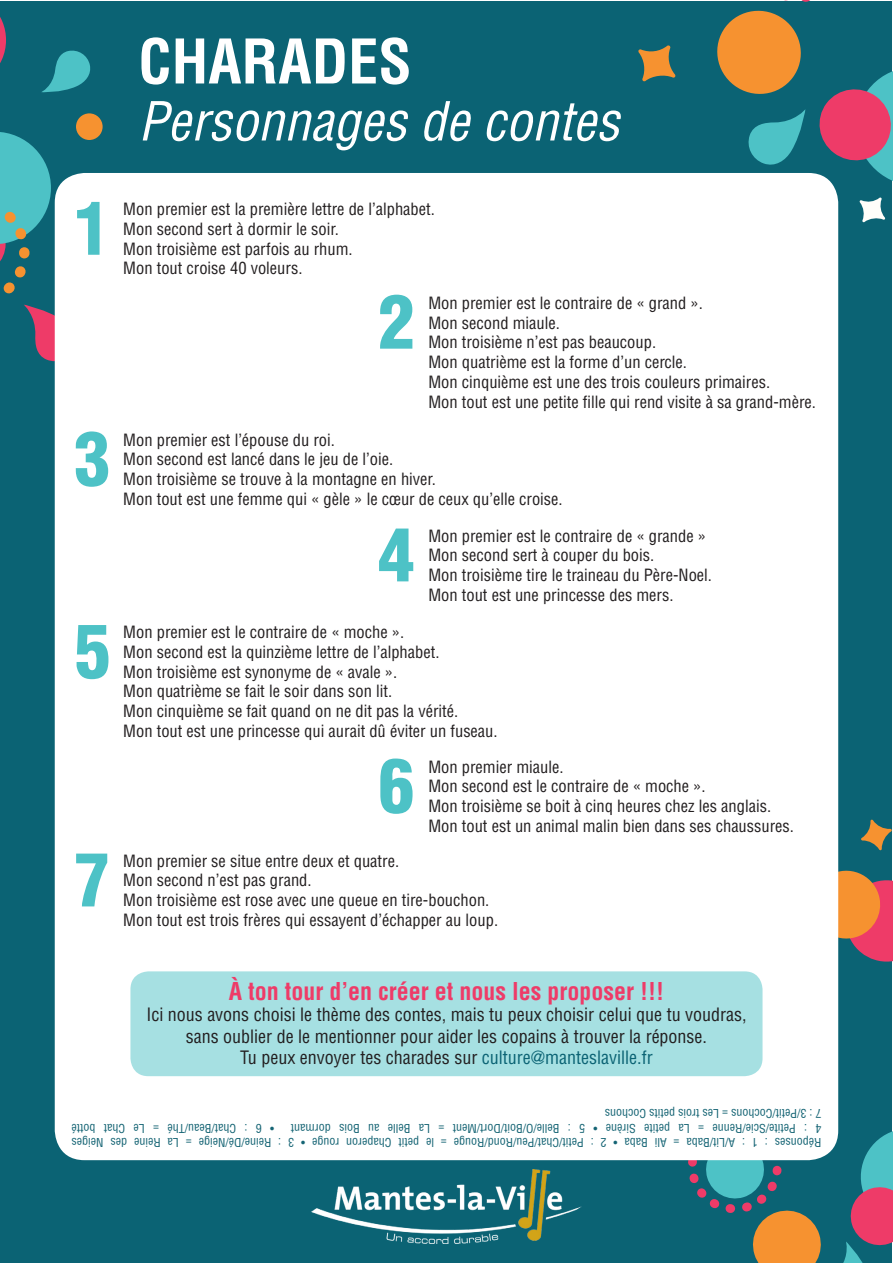
<style>
.page{position:relative;width:893px;height:1263px;background:#fff}
.page>*{position:absolute;margin:0;border:0;box-sizing:border-box;transform-origin:0 0}
.t1{font:900 condensed 72px "Helvetica LT Std";color:#4dc2c6}
.t2{font:700 condensed 60px "Helvetica LT Std";color:#fff}
.t3{font:italic condensed 52.5px "Helvetica LT Std";color:#fff}
.t4{font:700 condensed 24px "Helvetica LT Std";color:#ee3b68}
.t5{font:condensed 18px/21.6px "Helvetica LT Std";color:#231f20;text-align:center}
.t6{font:condensed 16.5px/19.8px "Helvetica LT Std";color:#231f20}
.t7{font:condensed 12px "Helvetica LT Std";color:#156474}
.s1{color:#0b6374}
</style>
<div class="page">
<div style="left:1px;top:1px;width:891px;height:1261px;background:#0b6374"></div>
<svg style="left:638px;top:45px;width:37px;height:36px"></svg>
<svg style="left:717px;top:0;width:176px;height:222px"></svg>
<svg style="left:0;top:1px;width:6px;height:87px"></svg>
<div style="left:76px;top:113px;width:27px;height:27px;background:#f69230;border-radius:50%"></div>
<svg style="left:0;top:131px;width:79px;height:233px"></svg>
<svg style="left:42px;top:50px;width:49px;height:43px"></svg>
<svg style="left:688px;top:1155px;width:137px;height:108px"></svg>
<svg style="left:831px;top:1123px;width:62px;height:140px"></svg>
<svg style="left:838px;top:819px;width:55px;height:232px"></svg>
<div style="left:55px;top:173px;width:783px;height:987px;background:#fff;border-radius:30px"></div>
<img style="left:311px;top:1169px;width:271px;height:74px">
<div style="left:130px;top:971px;width:632px;height:105px;background:#a6e0e2;border-radius:18px"></div>
<h2 class="t2" style="left:138px;top:24px;width:275px">CHARADES</h2>
<h3 class="t3" style="left:138px;top:88px;width:483px">Personnages de contes</h3>
<h1 class="t1" style="left:74px;top:183px;width:37px">1</h1>
<h1 class="t1" style="left:74px;top:413px;width:37px">3</h1>
<h1 class="t1" style="left:74px;top:606px;width:37px">5</h1>
<h1 class="t1" style="left:74px;top:834px;width:37px">7</h1>
<p class="t6" style="left:123px;top:199px;width:313px">Mon premier est la première lettre de l’alphabet.<br>Mon second sert à dormir le soir.<br>Mon troisième est parfois au rhum.<br>Mon tout croise 40 voleurs.</p>
<h1 class="t1" style="left:378px;top:277px;width:37px">2</h1>
<p class="t6" style="left:428px;top:293px;width:389px">Mon premier est le contraire de « grand ».<br>Mon second miaule.<br>Mon troisième n’est pas beaucoup.<br>Mon quatrième est la forme d’un cercle.<br>Mon cinquième est une des trois couleurs primaires.<br>Mon tout est une petite fille qui rend visite à sa grand-mère.</p>
<p class="t6" style="left:123px;top:430px;width:441px">Mon premier est l’épouse du roi.<br>Mon second est lancé dans le jeu de l’oie.<br>Mon troisième se trouve à la montagne en hiver.<br>Mon tout est une femme qui « gèle » le cœur de ceux qu’elle croise.</p>
<h1 class="t1" style="left:378px;top:509px;width:37px">4</h1>
<p class="t6" style="left:428px;top:525px;width:285px">Mon premier est le contraire de « grande » Mon second sert à couper du bois.<br>Mon troisième tire le traineau du Père-Noel.<br>Mon tout est une princesse des mers.</p>
<p class="t6" style="left:123px;top:622px;width:376px">Mon premier est le contraire de « moche ».<br>Mon second est la quinzième lettre de l’alphabet.<br>Mon troisième est synonyme de « avale ».<br>Mon quatrième se fait le soir dans son lit.<br>Mon cinquième se fait quand on ne dit pas la vérité.<br>Mon tout est une princesse qui aurait dû éviter un fuseau.</p>
<h1 class="t1" style="left:378px;top:740px;width:37px">6</h1>
<p class="t6" style="left:428px;top:757px;width:367px">Mon premier miaule.<br>Mon second est le contraire de « moche ».<br>Mon troisième se boit à cinq heures chez les anglais.<br>Mon tout est un animal malin bien dans ses chaussures.</p>
<p class="t6" style="left:123px;top:850px;width:376px">Mon premier se situe entre deux et quatre.<br>Mon second n’est pas grand.<br>Mon troisième est rose avec une queue en tire-bouchon.<br>Mon tout est trois frères qui essayent d’échapper au loup.</p>
<h3 class="t4" style="left:229px;top:976px;width:437px">À ton tour d’en créer et nous les proposer !!!</h3>
<p class="t5" style="left:146px;top:1004px;width:602px">Ici nous avons choisi le thème des contes, mais tu peux choisir celui que tu voudras, sans oublier de le mentionner pour aider les copains à trouver la réponse.<br>Tu peux envoyer tes charades sur <span class="s1">culture@manteslaville.fr</span></p>
<p class="t7" style="left:821px;top:1121px;width:218px;rotate:-180deg">7 : 3/Petit/Cochons = Les trois petits Cochons</p>
<p class="t7" style="left:125px;top:1135px;width:55px;rotate:-180deg">Chat botté</p>
<p class="t7" style="left:821px;top:1135px;width:532px;rotate:-180deg">4 : Petite/Scie/Renne = La petite Sirène • 5 : Belle/O/Boit/Dort/Ment = La Belle au Bois dormant</p>
<p class="t7" style="left:274px;top:1135px;width:142px;rotate:-180deg">• 6 : Chat/Beau/Thé = Le</p>
<p class="t7" style="left:127px;top:1150px;width:57px;rotate:-180deg">des Neiges</p>
<p class="t7" style="left:821px;top:1150px;width:689px;rotate:-180deg">Réponses : 1 : A/Lit/Baba = Ali Baba • 2 : Petit/Chat/Peu/Rond/Rouge = le petit Chaperon rouge • 3 : Reine/Dé/Neige = La Reine</p>
</div>
